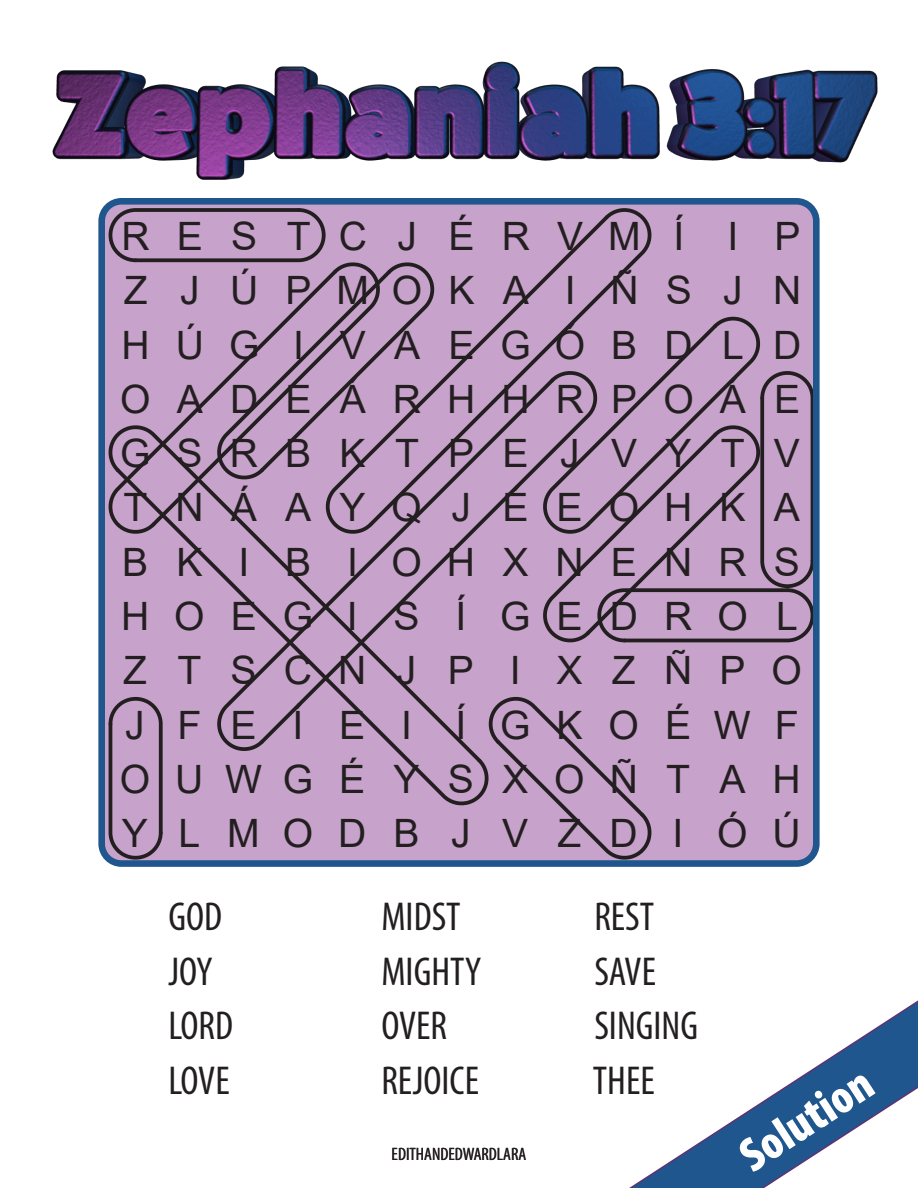
<style>
.page{position:relative;width:918px;height:1188px;background:#fff}
.page>*{position:absolute;margin:0;border:0;box-sizing:border-box;transform-origin:0 0}
.t1{font:900 condensed 48px "Myriad Pro";color:#fff}
.text{font:condensed 40.5px "Myriad Pro";color:#231f20}
.t2{font:39.15px/54.3px "Arial";letter-spacing:.695em;color:#231f20;text-align:justify}
.t3{font:condensed 18px "Myriad Pro";color:#231f20}
</style>
<div class="page">
<svg style="left:629px;top:1000px;width:289px;height:188px"></svg>
<div style="left:102px;top:201px;width:714px;height:663px;background:#c7a2cb;border-radius:20px"></div>
<svg style="left:437px;top:208px;width:215px;height:306px"></svg>
<svg style="left:107px;top:720px;width:56px;height:139px"></svg>
<svg style="left:493px;top:696px;width:159px;height:163px"></svg>
<svg style="left:541px;top:313px;width:271px;height:330px"></svg>
<svg style="left:106px;top:206px;width:331px;height:251px"></svg>
<svg style="left:109px;top:423px;width:376px;height:343px"></svg>
<svg style="left:113px;top:465px;width:380px;height:343px"></svg>
<div style="left:98px;top:198px;width:722px;height:669px;border:7px solid #1f568d;border-radius:20px"></div>
<img style="left:52px;top:61px;width:826px;height:119px">
<p class="t2" style="left:120px;top:209px;width:684px">RESTCJÉRVMÍ I P ZJÚPMOKA I ÑSJN HÚG I VAEGÓBDLD OADEÁRHHRPOÁE GSRBKTPEJVYTV TNÁAYQJÉEOHKA BK I B I OHXNENRS HOEG I S Í GEDROL ZTSCNJP I XZÑPO JFE Í E I ÍGKOÉWF OUWGÉYSXOÑTAH YLMODBJVZD I ÓÚ</p>
<p class="text" style="left:168px;top:892px;width:55px">GOD</p>
<p class="text" style="left:168px;top:947px;width:45px">JOY</p>
<p class="text" style="left:168px;top:1002px;width:66px">LORD</p>
<p class="text" style="left:168px;top:1056px;width:63px">LOVE</p>
<p class="text" style="left:381px;top:892px;width:81px">MIDST</p>
<p class="text" style="left:381px;top:947px;width:101px">MIGHTY</p>
<p class="text" style="left:381px;top:1002px;width:67px">OVER</p>
<p class="text" style="left:381px;top:1056px;width:99px">REJOICE</p>
<p class="t3" style="left:392px;top:1143px;width:136px">EDITHANDEDWARDLARA</p>
<p class="text" style="left:594px;top:892px;width:61px">REST</p>
<p class="text" style="left:594px;top:947px;width:63px">SAVE</p>
<p class="text" style="left:594px;top:1002px;width:105px">SINGING</p>
<p class="text" style="left:593px;top:1056px;width:63px">THEE</p>
<p class="t1" style="left:727px;top:1134px;width:150px;rotate:-33deg">Solution</p>
</div>
